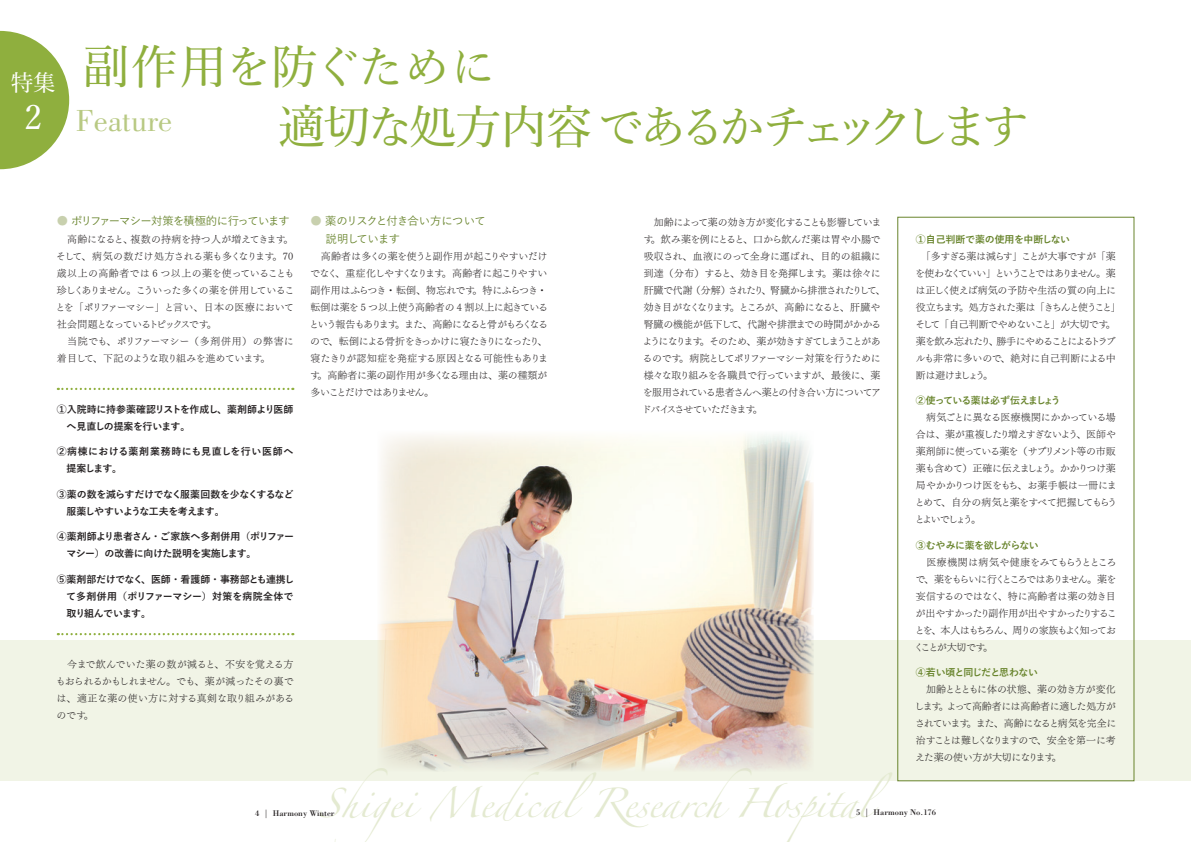
<style>
.page{position:relative;width:1191px;height:842px;background:#fff}
.page>*{position:absolute;margin:0;border:0;box-sizing:border-box;transform-origin:0 0}
.t1{font:500 46.8px "Yu Min";letter-spacing:-.09em;color:#8faf3e}
.t2{font:500 46.8px "Yu Min";letter-spacing:-.025em;color:#8faf3e}
.t3{font:500 33.9px "Yu Min";color:#fff}
.t4{font:31.5px "Bodoni";letter-spacing:.01em;color:#b8c983}
.t5{font:26.7px "Zapfino";letter-spacing:-.02em;color:#e4ead1}
.t6{font:500 22.5px "Yu Min";color:#fff}
.t7{font:500 11.3px "Yu Go";letter-spacing:-.065em;color:#68842c}
.t8{font:9.9px/17px "Tsuku Min Pr 5 L";letter-spacing:-.055em;color:#231f20;text-align:justify}
.t9{font:700 9.9px/17px "Yu Go";letter-spacing:-.025em;color:#231f20}
.t10{font:700 9.9px/17px "Yu Go";letter-spacing:.04em;color:#231f20}
.t11{font:700 9.9px "Yu Go";letter-spacing:-.005em;color:#68842c}
.t12{font:700 9.9px "Yu Go";letter-spacing:-.075em;color:#68842c}
.t13{font:700 9.9px "Yu Go";letter-spacing:-.04em;color:#68842c}
.t14{font:700 9.9px "Yu Go";letter-spacing:-.06em;color:#68842c}
.t15{font:8.5px "Bodoni";color:#231f20}
.s1{color:#c8d0ae}
</style>
<div class="page">
<div style="left:0;top:640px;width:1191px;height:140px;background:#f1f4e6"></div>
<svg style="left:0;top:31px;width:69px;height:138px"></svg>
<svg style="left:58px;top:388px;width:235px;height:2px"></svg>
<svg style="left:58px;top:633px;width:235px;height:2px"></svg>
<img style="left:378px;top:435px;width:436px;height:336px">
<div style="left:897px;top:217px;width:237px;height:564px;border:1px solid #68842c"></div>
<p class="t2" style="left:83px;top:23px;width:415px">副作用を防ぐために</p>
<p class="t1" style="left:83px;top:83px;width:947px">　　　　 適切な処方内容であるかチェックします</p>
<p class="t6" style="left:11px;top:62px;width:47px">特集</p>
<p class="t3" style="left:25px;top:86px;width:18px">2</p>
<p class="t4" style="left:76px;top:103px;width:98px">Feature</p>
<p class="t7" style="left:57px;top:211px;width:235px"><span class="s1">●</span> ポリファーマシー対策を積極的に行っています</p>
<p class="t8" style="left:56px;top:229px;width:240px">　高齢になると、複数の持病を持つ人が増えてきます。そして、病気の数だけ処方される薬も多くなります。70歳以上の高齢者では 6 つ以上の薬を使っていることも珍しくありません。こういった多くの薬を併用していることを「ポリファーマシー」と言い、日本の医療において社会問題となっているトピックスです。</p>
<p class="t8" style="left:57px;top:331px;width:239px">　当院でも、ポリファーマシー（多剤併用）の弊害に着目して、下記のような取り組みを進めています。</p>
<p class="t9" style="left:67px;top:401px;width:228px;text-indent:-10px">①入院時に持参薬確認リストを作成し、薬剤師より医師へ見直しの提案を行います。</p>
<p class="t10" style="left:67px;top:443px;width:228px;text-indent:-10px">②病棟における薬剤業務時にも見直しを行い医師へ提案します。</p>
<p class="t9" style="left:67px;top:486px;width:228px;text-indent:-10px">③薬の数を減らすだけでなく服薬回数を少なくするなど服薬しやすいような工夫を考えます。</p>
<p class="t9" style="left:66px;top:528px;width:229px;text-indent:-10px">④薬剤師より患者さん・ご家族へ多剤併用（ポリファーマシー）の改善に向けた説明を実施します。</p>
<p class="t9" style="left:66px;top:571px;width:230px;text-align:justify;text-indent:-9px">⑤薬剤部だけでなく、医師・看護師・事務部とも連携して多剤併用（ポリファーマシー）対策を病院全体で取り組んでいます。</p>
<p class="t8" style="left:56px;top:654px;width:240px">　今まで飲んでいた薬の数が減ると、不安を覚える方もおられるかもしれません。でも、薬が減ったその裏では、適正な薬の使い方に対する真剣な取り組みがあるのです。</p>
<p class="t7" style="left:310px;top:211px;width:177px"><span class="s1">●</span> 薬のリスクと付き合い方について</p>
<p class="t7" style="left:310px;top:228px;width:91px">　 説明しています</p>
<p class="t8" style="left:309px;top:246px;width:240px">　高齢者は多くの薬を使うと副作用が起こりやすいだけでなく、重症化しやすくなります。高齢者に起こりやすい副作用はふらつき・転倒、物忘れです。特にふらつき・転倒は薬を 5 つ以上使う高齢者の 4 割以上に起きているという報告もあります。また、高齢になると骨がもろくなるので、転倒による骨折をきっかけに寝たきりになったり、寝たきりが認知症を発症する原因となる可能性もあります。高齢者に薬の副作用が多くなる理由は、薬の種類が多いことだけではありません。</p>
<p class="t8" style="left:641px;top:212px;width:245px;text-align:left">　加齢によって薬の効き方が変化することも影響しています。飲み薬を例にとると、口から飲んだ薬は胃や小腸で吸収され、血液にのって全身に運ばれ、目的の組織に到達（分布）すると、効き目を発揮します。薬は徐々に肝臓で代謝（分解）されたり、腎臓から排泄されたりして、効き目がなくなります。ところが、高齢になると、肝臓や腎臓の機能が低下して、代謝や排泄までの時間がかかるようになります。そのため、薬が効きすぎてしまうことがあるのです。病院としてポリファーマシー対策を行うために様々な取り組みを各職員で行っていますが、最後に、薬を服用されている患者さんへ薬との付き合い方についてアドバイスさせていただきます。</p>
<p class="t11" style="left:916px;top:233px;width:156px">①自己判断で薬の使用を中断しない</p>
<p class="t8" style="left:915px;top:246px;width:207px;text-align:left">　「多すぎる薬は減らす」ことが大事ですが「薬を使わなくていい」ということではありません。薬は正しく使えば病気の予防や生活の質の向上に役立ちます。処方された薬は「きちんと使うこと」そして「自己判断でやめないこと」が大切です。薬を飲み忘れたり、勝手にやめることによるトラブルも非常に多いので、絶対に自己判断による中断は避けましょう。</p>
<p class="t12" style="left:916px;top:395px;width:146px">②使っている薬は必ず伝えましょう</p>
<p class="t8" style="left:914px;top:408px;width:204px;text-align:left">　病気ごとに異なる医療機関にかかっている場合は、薬が重複したり増えすぎないよう、医師や薬剤師に使っている薬を（サプリメント等の市販薬も含めて）正確に伝えましょう。かかりつけ薬局やかかりつけ医をもち、お薬手帳は一冊にまとめて、自分の病気と薬をすべて把握してもらうとよいでしょう。</p>
<p class="t13" style="left:916px;top:540px;width:124px">③むやみに薬を欲しがらない</p>
<p class="t8" style="left:914px;top:552px;width:204px">　医療機関は病気や健康をみてもらうとところで、薬をもらいに行くところではありません。薬を妄信するのではなく、特に高齢者は薬の効き目が出やすかったり副作用が出やすかったりすることを、本人はもちろん、周りの家族もよく知っておくことが大切です。</p>
<p class="t14" style="left:916px;top:667px;width:124px">④若い頃と同じだと思わない</p>
<p class="t8" style="left:914px;top:680px;width:203px">　加齢ととともに体の状態、薬の効き方が変化します。よって高齢者には高齢者に適した処方がされています。また、高齢になると病気を完全に治すことは難しくなりますので、安全を第一に考えた薬の使い方が大切になります。</p>
<h3 class="t5" style="left:318px;top:792px;width:575px">Shigei MedicalResearchHospital</h3>
<p class="t15" style="left:255px;top:808px;width:81px">4 | Harmony Winter</p>
<p class="t15" style="left:856px;top:807px;width:82px">5 | Harmony No.176</p>
</div>
